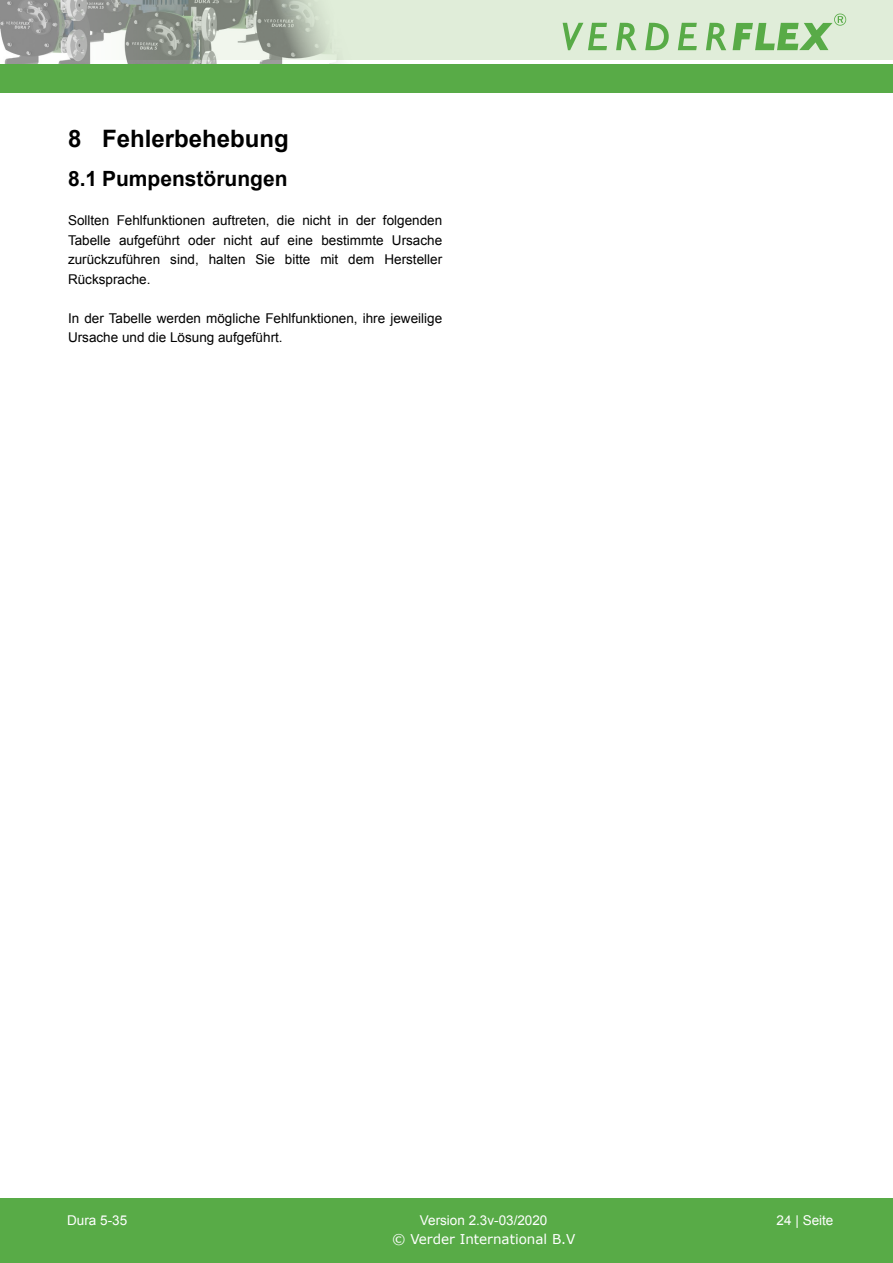
<style>
.page{position:relative;width:893px;height:1263px;background:#fff}
.page>*{position:absolute;margin:0;border:0;box-sizing:border-box;transform-origin:0 0}
.t1{font:700 24px "Arial";color:#000}
.t2{font:700 21px "Arial";color:#000}
.t3{font:13.5px/19.5px "Arial";color:#000;text-align:justify}
.t4{font:13.5px "Arial";color:#fff}
.t5{font:13.5px "Verdana";color:#fff}
</style>
<div class="page">
<div style="left:0;top:1198px;width:893px;height:65px;background:#58ab47"></div>
<div style="left:36px;top:0;width:857px;height:59px;background:#e0edd9"></div>
<div style="left:0;top:64px;width:893px;height:29px;background:#58ab47"></div>
<svg style="left:0;top:0;width:697px;height:64px"></svg>
<svg style="left:706px;top:23px;width:20px;height:27px"></svg>
<svg style="left:733px;top:14px;width:113px;height:36px"></svg>
<h1 class="t1" style="left:68px;top:123px;width:222px">8 Fehlerbehebung</h1>
<h2 class="t2" style="left:68px;top:165px;width:221px">8.1 Pumpenstörungen</h2>
<p class="t3" style="left:68px;top:211px;width:376px">Sollten Fehlfunktionen auftreten, die nicht in der folgenden Tabelle aufgeführt oder nicht auf eine bestimmte Ursache zurückzuführen sind, halten Sie bitte mit dem Hersteller Rücksprache.</p>
<p class="t3" style="left:68px;top:308px;width:376px">In der Tabelle werden mögliche Fehlfunktionen, ihre jeweilige<br>Ursache und die Lösung aufgeführt.</p>
<p class="t4" style="left:67px;top:1211px;width:62px">Dura 5-35</p>
<p class="t4" style="left:420px;top:1211px;width:129px">Version 2.3v-03/2020</p>
<p class="t4" style="left:777px;top:1211px;width:58px">24 | Seite</p>
<p class="t5" style="left:392px;top:1230px;width:185px">© Verder International B.V</p>
</div>
